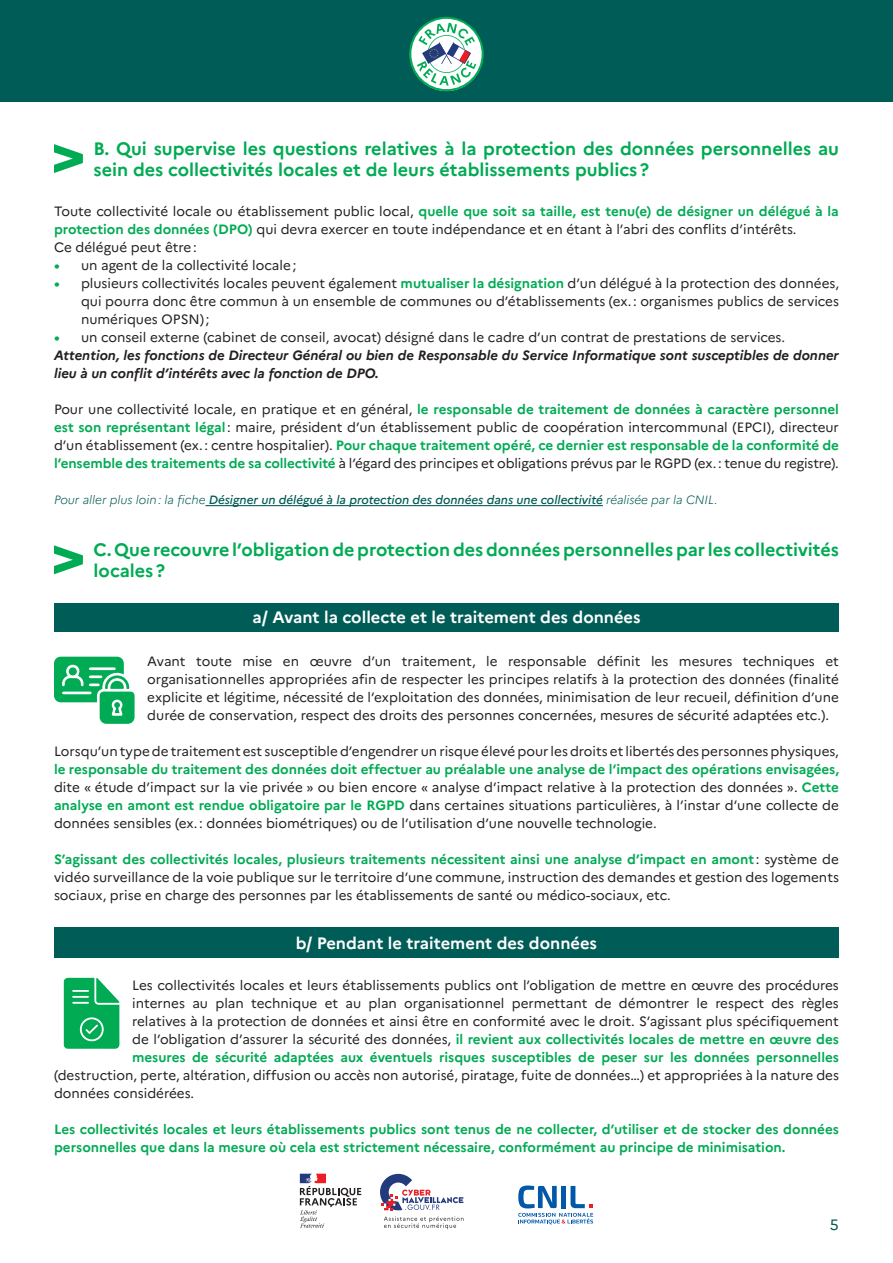
<style>
.page{position:relative;width:893px;height:1263px;background:#fff}
.page>*{position:absolute;margin:0;border:0;box-sizing:border-box;transform-origin:0 0}
.t1{font:700 18px/21.6px "Marianne";color:#00ab54}
.t2{font:700 16.5px "Marianne";color:#fff}
.t3{font:15px "Marianne";color:#005c56}
.t4{font:13.5px/18px "Marianne";color:#231f20;text-align:justify}
.t5{font:700 13.5px/18px "Marianne";color:#00ab54}
.t6{font:italic 700 13.5px/18px "Marianne";color:#231f20}
.t7{font:italic 500 12px "Marianne";color:#005c56}
.s1{font-weight:700;color:#00ab54}
.s2{font-weight:300}
.s3{font-weight:400;color:#231f20}
</style>
<div class="page">
<div style="left:0;top:0;width:893px;height:102px;background:#005c56"></div>
<svg style="left:409px;top:17px;width:75px;height:74px"></svg>
<svg style="left:380px;top:1174px;width:83px;height:36px"></svg>
<svg style="left:384px;top:1216px;width:79px;height:13px"></svg>
<svg style="left:300px;top:1174px;width:61px;height:53px"></svg>
<svg style="left:518px;top:1185px;width:75px;height:39px"></svg>
<div style="left:54px;top:602px;width:785px;height:29px;background:#005c56"></div>
<div style="left:54px;top:928px;width:785px;height:30px;background:#005c56"></div>
<svg style="left:54px;top:545px;width:29px;height:29px"></svg>
<svg style="left:64px;top:978px;width:55px;height:71px;background:#28b86e"></svg>
<hr style="left:205px;top:505px;width:398px;height:1px;background:#005c56">
<svg style="left:54px;top:657px;width:81px;height:67px"></svg>
<svg style="left:54px;top:144px;width:29px;height:29px"></svg>
<p class="t1" style="left:94px;top:137px;width:747px">B. Qui supervise les questions relatives à la protection des données personnelles au sein des collectivités locales et de leurs établissements publics?</p>
<p class="t4" style="left:54px;top:202px;width:786px">Toute collectivité locale ou établissement public local, <span class="s1">quelle que soit sa taille, est tenu(e) de désigner un délégué à la protection des données (DPO)</span> qui devra exercer en toute indépendance et en étant à l’abri des conflits d’intérêts.</p>
<p class="t4" style="left:54px;top:238px;width:144px">Ce délégué peut être:</p>
<p class="t4" style="left:54px;top:256px;width:244px"><span class="s1">•</span> un agent de la collectivité locale;</p>
<p class="t4" style="left:81px;top:274px;width:759px;text-indent:-27px"><span class="s1">•</span> plusieurs collectivités locales peuvent également <span class="s1">mutualiser la désignation</span> d’un délégué à la protection des données, qui pourra donc être commun à un ensemble de communes ou d’établissements (ex.: organismes publics de services numériques OPSN);</p>
<p class="t4" style="left:54px;top:328px;width:733px"><span class="s1">•</span> un conseil externe (cabinet de conseil, avocat) désigné dans le cadre d’un contrat de prestations de services.</p>
<p class="t6" style="left:54px;top:346px;width:786px">Attention, les fonctions de Directeur Général ou bien de Responsable du Service Informatique sont susceptibles de donner lieu à un conflit d’intérêts avec la fonction de DPO.</p>
<p class="t4" style="left:54px;top:400px;width:786px">Pour une collectivité locale, en pratique et en général, <span class="s1">le responsable de traitement de données à caractère personnel est son représentant légal</span>: maire, président d’un établissement public de coopération intercommunal (EPCI), directeur d’un établissement (ex.: centre hospitalier). <span class="s1">Pour chaque traitement opéré, ce dernier est responsable de la conformité de l’ensemble des traitements de sa collectivité</span> à l’égard des principes et obligations prévus par le RGPD (ex.: tenue du registre).</p>
<p class="t7" style="left:54px;top:492px;width:665px"><span class="s2">Pour aller plus loin: la fiche</span> Désigner un délégué à la protection des données dans une collectivité <span class="s2">réalisée par la CNIL.</span></p>
<p class="t1" style="left:94px;top:538px;width:747px">C. Que recouvre l’obligation de protection des données personnelles par les collectivités locales?</p>
<p class="t2" style="left:252px;top:607px;width:390px">a/ Avant la collecte et le traitement des données</p>
<p class="t4" style="left:147px;top:652px;width:693px">Avant toute mise en œuvre d’un traitement, le responsable définit les mesures techniques et organisationnelles appropriées afin de respecter les principes relatifs à la protection des données (finalité explicite et légitime, nécessité de l’exploitation des données, minimisation de leur recueil, définition d’une durée de conservation, respect des droits des personnes concernées, mesures de sécurité adaptées etc.).</p>
<p class="t4" style="left:54px;top:742px;width:786px">Lorsqu’un type de traitement est susceptible d’engendrer un risque élevé pour les droits et libertés des personnes physiques, <span class="s1">le responsable du traitement des données doit effectuer au préalable une analyse de l’impact des opérations envisagées, </span>dite « étude d’impact sur la vie privée » ou bien encore « analyse d’impact relative à la protection des données ». <span class="s1">Cette analyse en amont est rendue obligatoire par le RGPD</span> dans certaines situations particulières, à l’instar d’une collecte de données sensibles (ex.: données biométriques) ou de l’utilisation d’une nouvelle technologie.</p>
<p class="t4" style="left:54px;top:850px;width:786px"><span class="s1">S’agissant des collectivités locales, plusieurs traitements nécessitent ainsi une analyse d’impact en amont</span> : système de vidéo surveillance de la voie publique sur le territoire d’une commune, instruction des demandes et gestion des logements sociaux, prise en charge des personnes par les établissements de santé ou médico-sociaux, etc.</p>
<p class="t2" style="left:296px;top:933px;width:302px">b/ Pendant le traitement des données</p>
<p class="t4" style="left:132px;top:976px;width:708px">Les collectivités locales et leurs établissements publics ont l’obligation de mettre en œuvre des procédures</p>
<p class="t4" style="left:132px;top:994px;width:708px">internes au plan technique et au plan organisationnel permettant de démontrer le respect des règles</p>
<p class="t4" style="left:132px;top:1012px;width:708px">relatives à la protection de données et ainsi être en conformité avec le droit. S’agissant plus spécifiquement</p>
<p class="t5" style="left:132px;top:1030px;width:708px"><span class="s3">de l’obligation d’assurer la sécurité des données,</span> il revient aux collectivités locales de mettre en œuvre des</p>
<p class="t5" style="left:132px;top:1048px;width:708px">mesures de sécurité adaptées aux éventuels risques susceptibles de peser sur les données personnelles</p>
<p class="t4" style="left:54px;top:1066px;width:786px">(destruction, perte, altération, diffusion ou accès non autorisé, piratage, fuite de données…) et appropriées à la nature des</p>
<p class="t4" style="left:54px;top:1084px;width:142px">données considérées.</p>
<p class="t5" style="left:54px;top:1120px;width:786px">Les collectivités locales et leurs établissements publics sont tenus de ne collecter, d’utiliser et de stocker des données personnelles que dans la mesure où cela est strictement nécessaire, conformément au principe de minimisation.</p>
<p class="t3" style="left:830px;top:1215px;width:10px">5</p>
</div>
